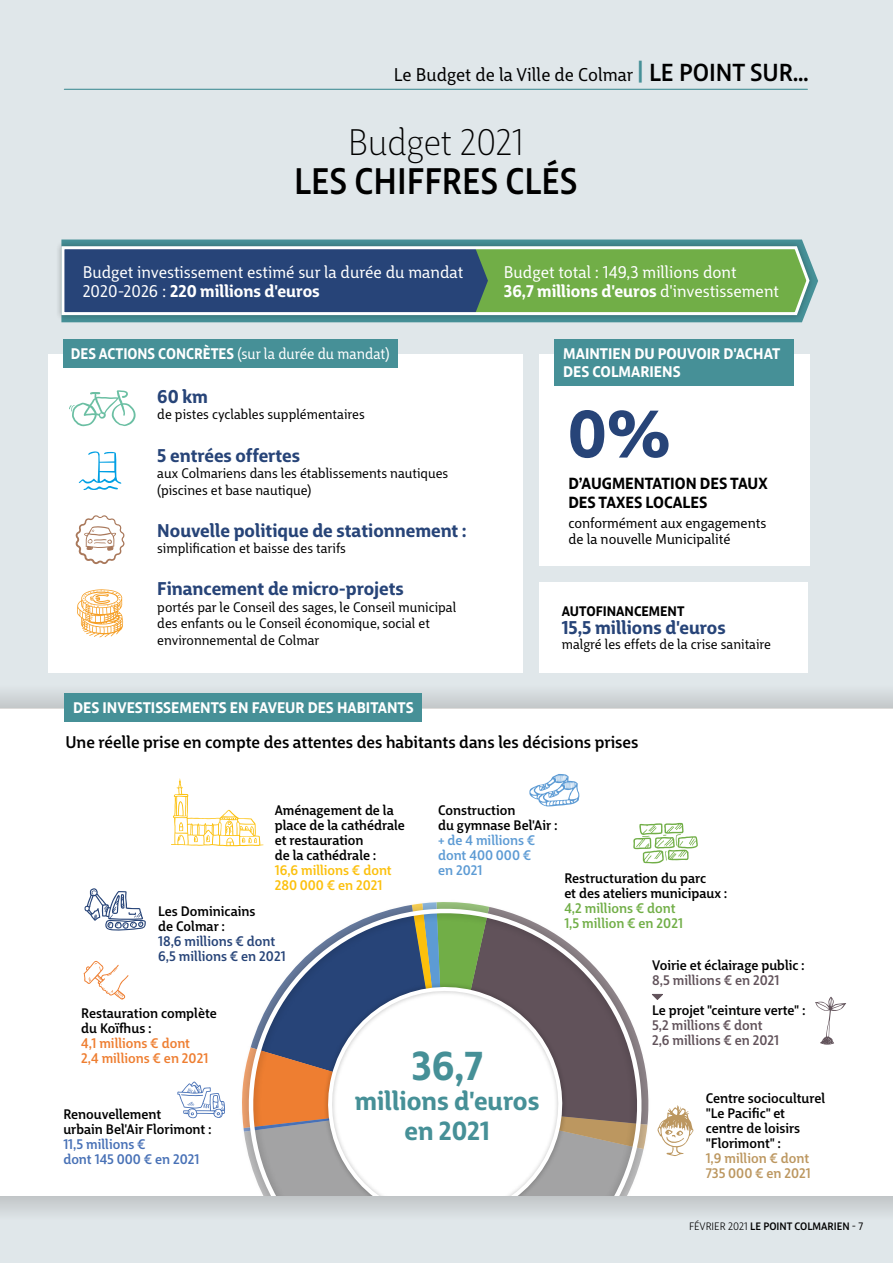
<style>
.page{position:relative;width:893px;height:1263px;background:#fff}
.page>*{position:absolute;margin:0;border:0;box-sizing:border-box;transform-origin:0 0}
.t1{font:700 64.65px "Big City Grotesque Pro";color:#274478}
.t2{font:700 39.3px "Big City Grotesque Pro";color:#469097}
.t3{font:500 36px "Big City Grotesque Pro";color:#000;scale:.95 1}
.t4{font:300 36px "Big City Grotesque Pro";color:#000;scale:.95 1}
.t5{font:700 25.5px/29.7px "Big City Grotesque Pro";color:#469097;text-align:center}
.t6{font:700 18px "Big City Grotesque Pro";color:#274478}
.t7{font:18px "Big City Grotesque Pro";color:#000}
.t8{font:16.5px/19.2px "Big City Grotesque Pro";color:#fff}
.t9{font:500 16.5px "Big City Grotesque Pro";color:#000}
.t10{font:700 15.75px/19.2px "Big City Grotesque Pro";color:#000}
.t11{font:700 15px/18px "Big City Grotesque Pro";color:#fff}
.t12{font:15px "Big City Grotesque Pro";color:#fff;scale:.96 1}
.t13{font:13.95px/15.8px "Big City Grotesque Pro";color:#000}
.t14{font:500 13.5px/15px "Big City Grotesque Pro";color:#000}
.t15{font:13.5px/16.5px "Big City Grotesque Pro";color:#000}
.t16{font:500 13.5px/15px "Big City Grotesque Pro";color:#61525a}
.t17{font:500 13.5px/15px "Big City Grotesque Pro";color:#274478}
.t18{font:500 13.5px/15px "Big City Grotesque Pro";color:#ee7e31}
.t19{font:500 13.5px/15px "Big City Grotesque Pro";color:#71ae47}
.t20{font:500 13.5px/15px "Big City Grotesque Pro";color:#4871b6}
.t21{font:500 13.5px/15px "Big City Grotesque Pro";color:#5d9bd4}
.t22{font:500 13.5px/15px "Big City Grotesque Pro";color:#fcc00c}
.t23{font:500 13.5px/15px "Big City Grotesque Pro";color:#bc9760}
.t24{font:700 13.5px "Big City Grotesque Pro";color:#000}
.t25{font:500 10.5px "Big City Grotesque Pro";color:#000}
.s1{font-weight:500;font-size:24px;color:#469097}
.s2{font-weight:500;font-size:24px}
.s3{font-weight:700}
.s4{font-weight:400}
</style>
<div class="page">
<div style="left:0;top:0;width:893px;height:708px;background:#e0e7ea"></div>
<svg style="left:248px;top:1156px;width:394px;height:40px"></svg>
<svg style="left:318px;top:1156px;width:254px;height:40px"></svg>
<div style="left:0;top:1196px;width:893px;height:67px;background:#e0e7ea"></div>
<svg style="left:529px;top:774px;width:50px;height:32px"></svg>
<svg style="left:84px;top:961px;width:44px;height:39px"></svg>
<svg style="left:633px;top:823px;width:65px;height:41px"></svg>
<svg style="left:84px;top:888px;width:62px;height:43px"></svg>
<svg style="left:177px;top:1081px;width:48px;height:38px"></svg>
<div style="left:0;top:673px;width:893px;height:36px;background:linear-gradient(to bottom,#e7eff3,#c5cacc)"></div>
<div style="left:0;top:1196px;width:893px;height:36px;background:linear-gradient(to bottom,#c5c9cb,#e5edf0)"></div>
<svg style="left:61px;top:239px;width:757px;height:83px;background:#7dafb4"></svg>
<div style="left:55px;top:240px;width:760px;height:81px;background:#000;opacity:.3"></div>
<svg style="left:60px;top:245px;width:751px;height:72px;background:#577f72"></svg>
<div style="left:49px;top:355px;width:474px;height:318px;background:#fff"></div>
<div style="left:63px;top:339px;width:335px;height:29px;background:#469097"></div>
<div style="left:65px;top:693px;width:357px;height:29px;background:#469097"></div>
<div style="left:539px;top:355px;width:270px;height:211px;background:#fff"></div>
<svg style="left:69px;top:390px;width:67px;height:36px"></svg>
<svg style="left:77px;top:589px;width:46px;height:48px"></svg>
<div style="left:555px;top:339px;width:239px;height:47px;background:#469097"></div>
<svg style="left:75px;top:515px;width:50px;height:49px"></svg>
<svg style="left:79px;top:451px;width:42px;height:39px"></svg>
<div style="left:539px;top:582px;width:269px;height:91px;background:#fff"></div>
<svg style="left:171px;top:778px;width:93px;height:68px"></svg>
<svg style="left:242px;top:902px;width:451px;height:254px"></svg>
<svg style="left:815px;top:997px;width:31px;height:48px"></svg>
<hr style="left:64px;top:89px;width:743px;height:1px;background:#469097">
<h3 class="t7" style="left:394px;top:61px;width:417px">Le Budget de la Ville de Colmar <span class="s1">|</span> <span class="s2">LE POINT SUR…</span></h3>
<h3 class="t4" style="left:348px;top:114px;width:186px">Budget 2021</h3>
<h3 class="t3" style="left:294px;top:152px;width:300px">LES CHIFFRES CLÉS</h3>
<p class="t8" style="left:83px;top:261px;width:382px">Budget investissement estimé sur la durée du mandat<br>2020-2026 : <span class="s3">220 millions d'euros</span></p>
<p class="t12" style="left:71px;top:342px;width:333px"><span class="s3">DES ACTIONS CONCRÈTES</span> (sur la durée du mandat)</p>
<h3 class="t6" style="left:157px;top:381px;width:52px">60 km</h3>
<p class="t15" style="left:157px;top:405px;width:209px">de pistes cyclables supplémentaires</p>
<h3 class="t6" style="left:157px;top:440px;width:144px">5 entrées offertes</h3>
<p class="t15" style="left:157px;top:464px;width:293px">aux Colmariens dans les établissements nautiques (piscines et base nautique)</p>
<h3 class="t6" style="left:157px;top:515px;width:311px">Nouvelle politique de stationnement :</h3>
<p class="t15" style="left:157px;top:539px;width:190px">simplification et baisse des tarifs</p>
<h3 class="t6" style="left:157px;top:574px;width:248px">Financement de micro-projets</h3>
<p class="t15" style="left:157px;top:598px;width:300px">portés par le Conseil des sages, le Conseil municipal des enfants ou le Conseil économique, social et environnemental de Colmar</p>
<p class="t11" style="left:73px;top:698px;width:342px">DES INVESTISSEMENTS EN FAVEUR DES HABITANTS</p>
<p class="t8" style="left:504px;top:261px;width:277px">Budget total : 149,3 millions dont<br><span class="s3">36,7 millions d'euros</span> d'investissement</p>
<p class="t11" style="left:563px;top:344px;width:219px">MAINTIEN DU POUVOIR D'ACHAT<br>DES COLMARIENS</p>
<h1 class="t1" style="left:567px;top:380px;width:104px">0%</h1>
<p class="t10" style="left:568px;top:472px;width:201px">D’AUGMENTATION DES TAUX<br>DES TAXES LOCALES</p>
<p class="t13" style="left:568px;top:514px;width:200px">conformément aux engagements de la nouvelle Municipalité</p>
<p class="t24" style="left:562px;top:600px;width:124px">AUTOFINANCEMENT</p>
<h3 class="t6" style="left:562px;top:613px;width:165px">15,5 millions d'euros</h3>
<p class="t15" style="left:562px;top:635px;width:211px">malgré les effets de la crise sanitaire</p>
<p class="t9" style="left:65px;top:728px;width:575px">Une réelle prise en compte des attentes des habitants dans les décisions prises</p>
<p class="t14" style="left:275px;top:801px;width:132px">Aménagement de la place de la cathédrale et restauration<br>de la cathédrale :</p>
<p class="t22" style="left:275px;top:861px;width:119px">16,6 millions € dont<br>280 000 € en 2021</p>
<p class="t14" style="left:158px;top:903px;width:99px">Les Dominicains de Colmar :</p>
<p class="t17" style="left:158px;top:933px;width:129px">18,6 millions € dont<br>6,5 millions € en 2021</p>
<p class="t14" style="left:438px;top:801px;width:121px">Construction<br>du gymnase Bel'Air :</p>
<p class="t21" style="left:438px;top:831px;width:99px">+ de 4 millions € dont 400 000 € en 2021</p>
<p class="t14" style="left:564px;top:870px;width:164px">Restructuration du parc<br>et des ateliers municipaux :</p>
<p class="t19" style="left:564px;top:900px;width:120px">4,2 millions € dont<br>1,5 million € en 2021</p>
<p class="t14" style="left:652px;top:957px;width:154px">Voirie et éclairage public :</p>
<p class="t16" style="left:652px;top:972px;width:129px">8,5 millions € en 2021</p>
<p class="t14" style="left:81px;top:1005px;width:137px">Restauration complète du Koïfhus :</p>
<p class="t18" style="left:81px;top:1034px;width:129px">4,1 millions € dont<br>2,4 millions € en 2021</p>
<p class="t14" style="left:63px;top:1105px;width:150px">Renouvellement<br>urbain Bel'Air Florimont :</p>
<p class="t20" style="left:63px;top:1135px;width:138px">11,5 millions €<br>dont 145 000 € en 2021</p>
<h2 class="t2" style="left:411px;top:1034px;width:73px">36,7</h2>
<h3 class="t5" style="left:355px;top:1084px;width:186px">millions d'euros en 2021</h3>
<p class="t14" style="left:652px;top:1001px;width:155px">Le projet "ceinture verte" :</p>
<p class="t16" style="left:652px;top:1016px;width:129px">5,2 millions € dont<br>2,6 millions € en 2021</p>
<p class="t14" style="left:706px;top:1090px;width:121px">Centre socioculturel "Le Pacific" et centre de loisirs "Florimont" :</p>
<p class="t23" style="left:706px;top:1150px;width:107px">1,9 million € dont<br>735 000 € en 2021</p>
<p class="t25" style="left:689px;top:1217px;width:176px"><span class="s4">FÉVRIER 2021</span> LE POINT COLMARIEN <span class="s4">- 7</span></p>
</div>
